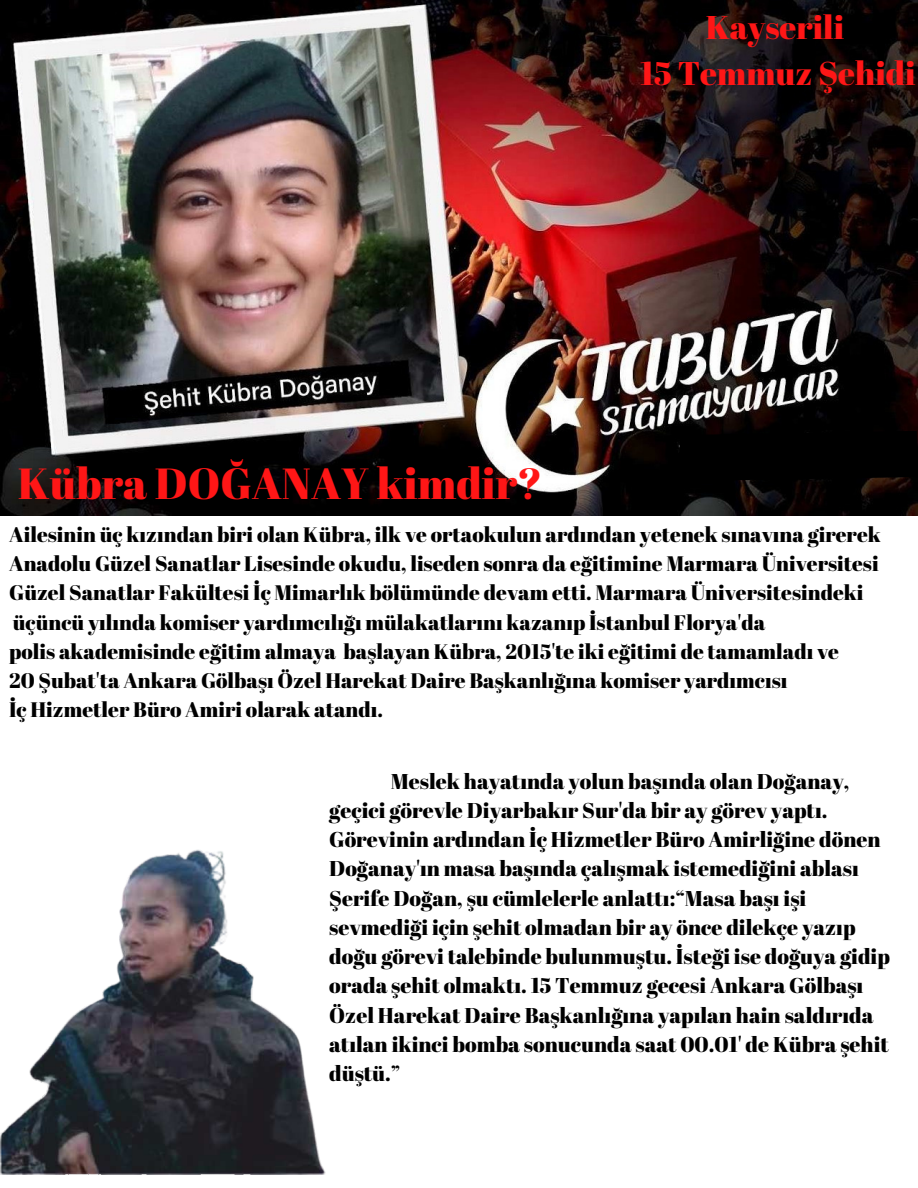
<style>
.page{position:relative;width:918px;height:1188px;background:#fff}
.page>*{position:absolute;margin:0;border:0;box-sizing:border-box;transform-origin:0 0}
.t1{font:43.5px "Abril Fatface";color:#ff1616}
.t2{font:32.85px "Abril Fatface";color:#ff1616}
.t3{font:21.3px/29.2px "Abril Fatface";color:#000}
.t4{font:21px "Abril Fatface";color:#000}
</style>
<div class="page">
<img style="left:0;top:0;width:918px;height:515px">
<div style="left:680px;top:431px;width:238px;height:50px;background:#000"></div>
<img style="left:0;top:849px;width:326px;height:325px">
<p class="t2" style="left:706px;top:4px;width:136px">Kayserili</p>
<p class="t2" style="left:640px;top:50px;width:273px">15 Temmuz Şehidi</p>
<p class="t1" style="left:18px;top:453px;width:526px">Kübra DOĞANAY kimdir?</p>
<p class="t4" style="left:9px;top:520px;width:873px">Ailesinin üç kızından biri olan Kübra, ilk ve ortaokulun ardından yetenek sınavına girerek</p>
<p class="t4" style="left:9px;top:549px;width:869px">Anadolu Güzel Sanatlar Lisesinde okudu, liseden sonra da eğitimine Marmara Üniversitesi</p>
<p class="t4" style="left:9px;top:578px;width:853px">Güzel Sanatlar Fakültesi İç Mimarlık bölümünde devam etti. Marmara Üniversitesindeki</p>
<p class="t4" style="left:13px;top:608px;width:754px">üçüncü yılında komiser yardımcılığı mülakatlarını kazanıp İstanbul Florya'da</p>
<p class="t4" style="left:9px;top:637px;width:831px">polis akademisinde eğitim almaya başlayan Kübra, 2015'te iki eğitimi de tamamladı ve</p>
<p class="t4" style="left:9px;top:666px;width:780px">20 Şubat'ta Ankara Gölbaşı Özel Harekat Daire Başkanlığına komiser yardımcısı</p>
<p class="t4" style="left:9px;top:695px;width:375px">İç Hizmetler Büro Amiri olarak atandı.</p>
<p class="t3" style="left:329px;top:766px;width:562px;text-indent:62px">Meslek hayatında yolun başında olan Doğanay, geçici görevle Diyarbakır Sur'da bir ay görev yaptı.<br>Görevinin ardından İç Hizmetler Büro Amirliğine dönen Doğanay'ın masa başında çalışmak istemediğini ablası Şerife Doğan, şu cümlelerle anlattı:“Masa başı işi sevmediği için şehit olmadan bir ay önce dilekçe yazıp doğu görevi talebinde bulunmuştu. İsteği ise doğuya gidip orada şehit olmaktı. 15 Temmuz gecesi Ankara Gölbaşı Özel Harekat Daire Başkanlığına yapılan hain saldırıda atılan ikinci bomba sonucunda saat 00.01' de Kübra şehit düştü.”</p>
</div>
